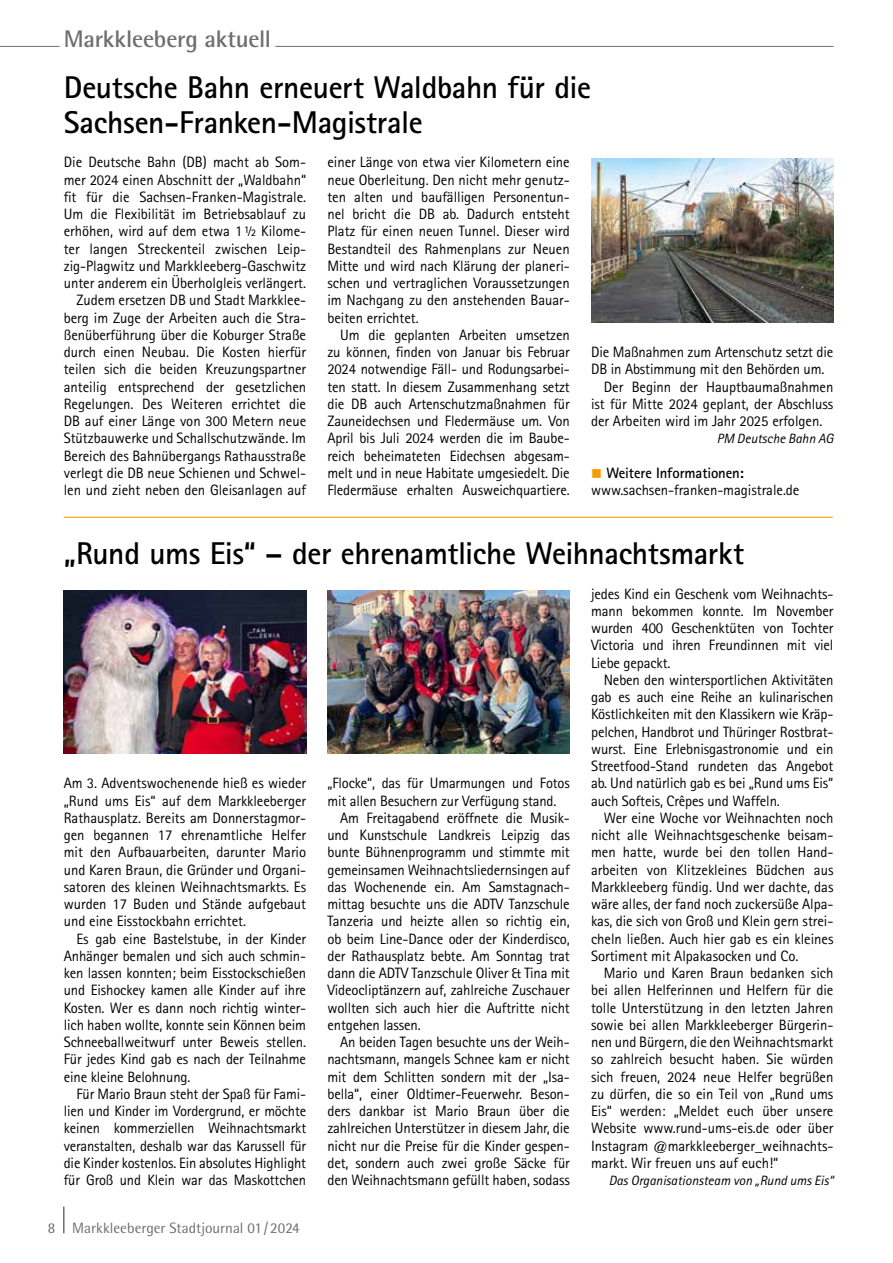
<style>
.page{position:relative;width:893px;height:1263px;background:#fff}
.page>*{position:absolute;margin:0;border:0;box-sizing:border-box;transform-origin:0 0}
.t1{font:700 31.5px/34.5px "Rotis Sans Serif Std";letter-spacing:-.015em;color:#000}
.t2{font:700 24px "Rotis Semi Sans Std";letter-spacing:-.01em;color:#6e6e6e}
.t3{font:15px/17.2px "Rotis Sans Serif Std";letter-spacing:-.01em;color:#000;text-align:justify}
.t4{font:15px "Rotis Semi Sans Std";color:#6e6e6e}
.t5{font:italic 13.5px "Rotis Sans Serif Std";color:#000}
.s1{color:#f59d00}
.s2{font-weight:700}
</style>
<div class="page">
<hr style="left:63px;top:1206px;width:2px;height:27px;background:#6e6e6e">
<hr style="left:0;top:46px;width:833px;height:1px;background:#6e6e6e">
<hr style="left:60px;top:46px;width:215px;height:1px;background:#fff">
<img style="left:591px;top:159px;width:242px;height:164px">
<img style="left:64px;top:590px;width:242px;height:164px">
<img style="left:327px;top:590px;width:243px;height:164px">
<hr style="left:64px;top:517px;width:769px;height:1px;background:#f59d00">
<h2 class="t2" style="left:64px;top:24px;width:209px">Markkleeberg aktuell</h2>
<h1 class="t1" style="left:64px;top:70px;width:529px">Deutsche Bahn erneuert Waldbahn für die<br>Sachsen-Franken-Magistrale</h1>
<p class="t3" style="left:64px;top:153px;width:244px;text-align:right">Die Deutsche Bahn (DB) macht ab Som&shy;mer 2024 einen Abschnitt der „Waldbahn“ fit für die Sachsen-Franken-Magistrale.<br>Um die Flexibilität im Betriebsablauf zu erhöhen, wird auf dem etwa 1½ Kilome&shy;ter langen Streckenteil zwischen Leip&shy;zig-Plagwitz und Markkleeberg-Gaschwitz unter anderem ein Überholgleis verlängert.<br>Zudem ersetzen DB und Stadt Mark klee&shy;berg im Zuge der Arbeiten auch die Stra&shy;ßenüberführung über die Koburger Straße durch einen Neubau. Die Kosten hierfür teilen sich die beiden Kreuzungspartner anteilig entsprechend der gesetzlichen Regelungen. Des Weiteren errichtet die DB auf einer Länge von 300 Metern neue Stützbauwerke und Schallschutzwände. Im Bereich des Bahnübergangs Rathausstraße verlegt die DB neue Schienen und Schwel&shy;len und zieht neben den Gleisanlagen auf</p>
<p class="t3" style="left:327px;top:153px;width:244px">einer Länge von etwa vier Kilometern eine neue Oberleitung. Den nicht mehr genutz&shy;ten alten und baufälligen Personentun&shy;nel bricht die DB ab. Dadurch entsteht Platz für einen neuen Tunnel. Dieser wird Bestandteil des Rahmenplans zur Neuen Mitte und wird nach Klärung der planeri&shy;schen und vertraglichen Voraussetzungen im Nachgang zu den anstehenden Bauar&shy;beiten errichtet.</p>
<p class="t3" style="left:327px;top:326px;width:244px;text-indent:13px">Um die geplanten Arbeiten umsetzen zu können, finden von Januar bis Februar 2024 notwendige Fäll- und Rodungsarbei&shy;ten statt. In diesem Zusammenhang setzt die DB auch Artenschutzmaßnahmen für Zauneidechsen und Fledermäuse um. Von April bis Juli 2024 werden die im Baube&shy;reich beheimateten Eidechsen abgesam&shy;melt und in neue Habitate umgesiedelt. Die Fledermäuse erhalten Ausweichquartiere.</p>
<p class="t3" style="left:591px;top:343px;width:244px">Die Maßnahmen zum Artenschutz setzt die</p>
<p class="t3" style="left:591px;top:360px;width:235px">DB in Abstimmung mit den Behörden um.</p>
<p class="t3" style="left:604px;top:378px;width:231px">Der Beginn der Hauptbaumaßnahmen</p>
<p class="t3" style="left:591px;top:395px;width:244px">ist für Mitte 2024 geplant, der Abschluss</p>
<p class="t3" style="left:591px;top:412px;width:233px">der Arbeiten wird im Jahr 2025 erfolgen.</p>
<p class="t5" style="left:717px;top:431px;width:118px">PM Deutsche Bahn AG</p>
<p class="t3" style="left:591px;top:464px;width:210px"><span class="s1">■</span> <span class="s2">Weitere Informationen: </span>www.sachsen-franken-magistrale.de</p>
<h1 class="t1" style="left:64px;top:536px;width:682px">„Rund ums Eis“ – der ehrenamtliche Weihnachtsmarkt</h1>
<p class="t3" style="left:64px;top:774px;width:244px">Am 3. Adventswochenende hieß es wieder „Rund ums Eis“ auf dem Markkleeberger Rathausplatz. Bereits am Donnerstagmor&shy;gen begannen 17 ehrenamtliche Helfer mit den Aufbauarbeiten, darunter Mario und Karen Braun, die Gründer und Organi&shy;satoren des kleinen Weihnachtsmarkts. Es wurden 17 Buden und Stände aufgebaut und eine Eisstockbahn errichtet.</p>
<p class="t3" style="left:64px;top:930px;width:244px;text-indent:13px">Es gab eine Bastelstube, in der Kinder Anhänger bemalen und sich auch schmin&shy;ken lassen konnten; beim Eisstockschießen und Eishockey kamen alle Kinder auf ihre Kosten. Wer es dann noch richtig winter&shy;lich haben wollte, konnte sein Können beim Schneeballweitwurf unter Beweis stellen.<br>Für jedes Kind gab es nach der Teilnahme eine kleine Belohnung.</p>
<p class="t3" style="left:64px;top:1085px;width:244px;text-indent:13px">Für Mario Braun steht der Spaß für Fami&shy;lien und Kinder im Vordergrund, er möchte keinen kommerziellen Weihnachtsmarkt veranstalten, deshalb war das Karussell für die Kinder kostenlos. Ein absolutes Highlight für Groß und Klein war das Maskottchen</p>
<p class="t4" style="left:48px;top:1219px;width:254px">8 Markkleeberger Stadtjournal 01/2024</p>
<p class="t3" style="left:327px;top:774px;width:244px">„Flocke“, das für Umarmungen und Fotos</p>
<p class="t3" style="left:327px;top:792px;width:230px">mit allen Besuchern zur Verfügung stand.</p>
<p class="t3" style="left:340px;top:809px;width:231px">Am Freitagabend eröffnete die Musik-</p>
<p class="t3" style="left:327px;top:826px;width:244px">und Kunstschule Landkreis Leipzig das</p>
<p class="t3" style="left:327px;top:843px;width:244px">bunte Bühnenprogramm und stimmte mit</p>
<p class="t3" style="left:327px;top:861px;width:244px">gemeinsamen Weihnachtsliedernsingen auf</p>
<p class="t3" style="left:327px;top:878px;width:244px">das Wochenende ein. Am Samstagnach-</p>
<p class="t3" style="left:327px;top:895px;width:244px">mittag besuchte uns die ADTV Tanzschule</p>
<p class="t3" style="left:327px;top:912px;width:244px">Tanzeria und heizte allen so richtig ein,</p>
<p class="t3" style="left:327px;top:930px;width:244px">ob beim Line-Dance oder der Kinderdisco,</p>
<p class="t3" style="left:327px;top:947px;width:244px">der Rathausplatz bebte. Am Sonntag trat</p>
<p class="t3" style="left:327px;top:964px;width:244px">dann die ADTV Tanzschule Oliver &amp; Tina mit</p>
<p class="t3" style="left:327px;top:981px;width:244px">Videocliptänzern auf, zahlreiche Zuschauer</p>
<p class="t3" style="left:327px;top:999px;width:244px">wollten sich auch hier die Auftritte nicht</p>
<p class="t3" style="left:327px;top:1016px;width:95px">entgehen lassen.</p>
<p class="t3" style="left:340px;top:1033px;width:231px">An beiden Tagen besuchte uns der Weih-</p>
<p class="t3" style="left:327px;top:1050px;width:244px">nachtsmann, mangels Schnee kam er nicht</p>
<p class="t3" style="left:327px;top:1068px;width:244px">mit dem Schlitten sondern mit der „Isa-</p>
<p class="t3" style="left:327px;top:1085px;width:244px">bella“, einer Oldtimer-Feuerwehr. Beson-</p>
<p class="t3" style="left:327px;top:1102px;width:244px">ders dankbar ist Mario Braun über die</p>
<p class="t3" style="left:327px;top:1119px;width:244px">zahlreichen Unterstützer in diesem Jahr, die</p>
<p class="t3" style="left:327px;top:1137px;width:244px">nicht nur die Preise für die Kinder gespen-</p>
<p class="t3" style="left:327px;top:1154px;width:244px">det, sondern auch zwei große Säcke für</p>
<p class="t3" style="left:327px;top:1171px;width:244px">den Weihnachtsmann gefüllt haben, sodass</p>
<p class="t3" style="left:591px;top:585px;width:244px">jedes Kind ein Geschenk vom Weihnachts&shy;mann bekommen konnte. Im November wurden 400 Geschenktüten von Tochter Victoria und ihren Freundinnen mit viel Liebe gepackt.</p>
<p class="t3" style="left:591px;top:671px;width:244px;text-indent:13px">Neben den wintersportlichen Aktivitäten gab es auch eine Reihe an kulinarischen Köstlichkeiten mit den Klassikern wie Kräp&shy;pelchen, Handbrot und Thüringer Rostbrat&shy;wurst. Eine Erlebnisgastronomie und ein Streetfood-Stand rundeten das Angebot ab. Und natürlich gab es bei „Rund ums Eis“ auch Softeis, Crêpes und Waffeln.</p>
<p class="t3" style="left:591px;top:809px;width:244px;text-indent:13px">Wer eine Woche vor Weihnachten noch nicht alle Weihnachtsgeschenke beisam&shy;men hatte, wurde bei den tollen Hand&shy;arbeiten von Klitzekleines Büdchen aus Markkleeberg fündig. Und wer dachte, das wäre alles, der fand noch zuckersüße Alpa&shy;kas, die sich von Groß und Klein gern strei&shy;cheln ließen. Auch hier gab es ein kleines Sortiment mit Alpakasocken und Co.</p>
<p class="t3" style="left:591px;top:964px;width:244px;text-indent:13px">Mario und Karen Braun bedanken sich bei allen Helferinnen und Helfern für die tolle Unterstützung in den letzten Jahren sowie bei allen Markkleeberger Bürgerin&shy;nen und Bürgern, die den Weihnachtsmarkt so zahlreich besucht haben. Sie würden sich freuen, 2024 neue Helfer begrüßen zu dürfen, die so ein Teil von „Rund ums Eis“ werden: „Meldet euch über unsere Website www.rund-ums-eis.de oder über Instagram @markkleeberger_weihnachts&shy;markt. Wir freuen uns auf euch!“</p>
<p class="t5" style="left:609px;top:1173px;width:226px">Das Organisationsteam von „Rund ums Eis“</p>
</div>
